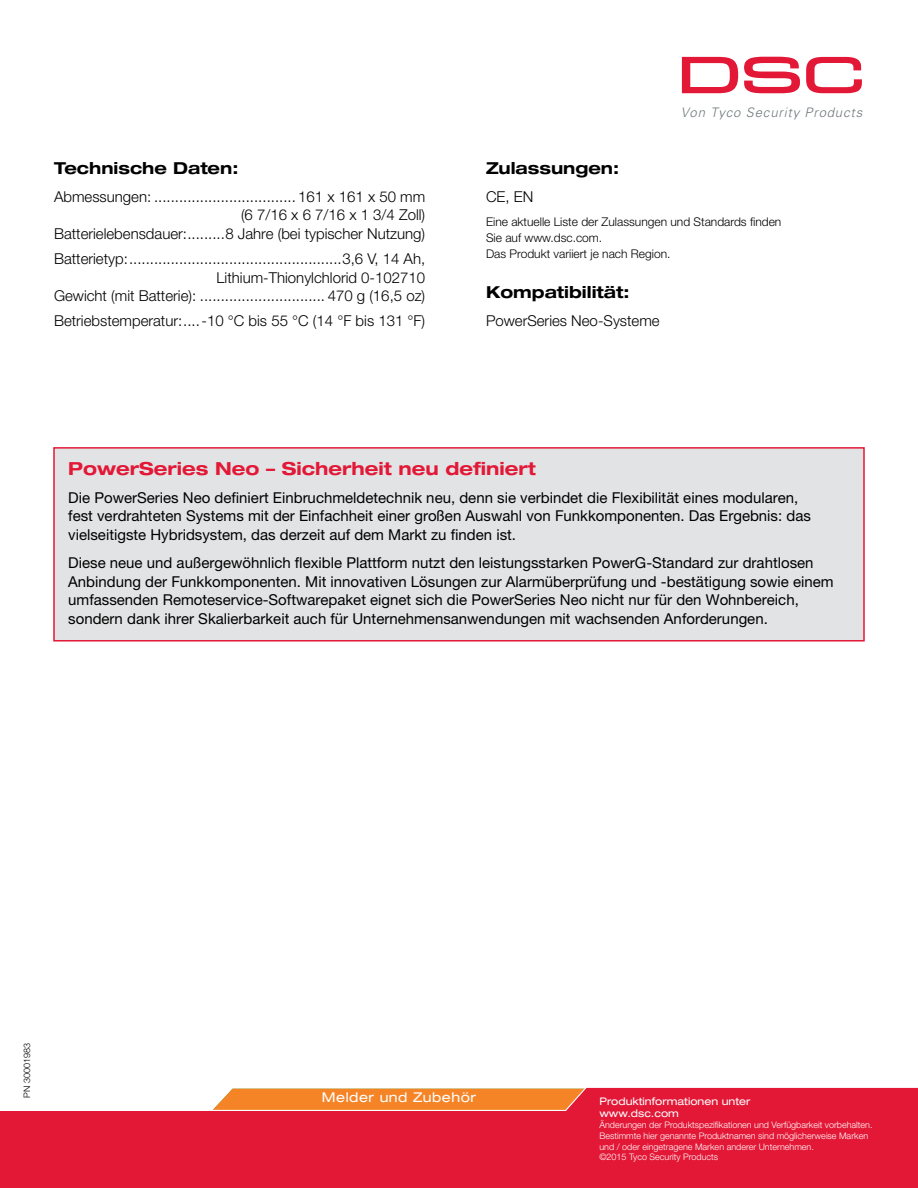
<style>
.page{position:relative;width:918px;height:1188px;background:#fff}
.page>*{position:absolute;margin:0;border:0;box-sizing:border-box;transform-origin:0 0}
.t1{font:700 expanded 18px "Helvetica Neue LT Pro";color:#e31837}
.t2{font:700 expanded 16.5px "Helvetica Neue LT Pro";color:#000}
.t3{font:15px/18.8px "Helvetica Neue LT Pro";color:#000}
.t4{font:300 15px/18.8px "Helvetica Neue LT Pro";color:#000;text-align:right}
.t5{font:expanded 13.5px "Helvetica Neue LT Pro";letter-spacing:.04em;color:#fff}
.t6{font:300 expanded 13.5px "Helvetica Neue LT Pro";letter-spacing:.04em;color:#fff}
.t7{font:italic 300 13.05px "Univers";letter-spacing:.065em;color:#70797c}
.t8{font:300 12px/15.8px "Helvetica Neue LT Pro";color:#000}
.t9{font:expanded 10.5px/12.6px "Helvetica Neue LT Pro";color:#fff}
.t10{font:300 9px/10.8px "Helvetica Neue LT Pro";color:#fff}
.t11{font:300 9px "Helvetica Neue LT Pro";color:#000}
</style>
<div class="page">
<svg style="left:0;top:1087px;width:918px;height:101px;background:#e63143"></svg>
<svg style="left:682px;top:57px;width:56px;height:36px"></svg>
<svg style="left:744px;top:57px;width:56px;height:36px"></svg>
<svg style="left:806px;top:57px;width:56px;height:36px"></svg>
<div style="left:54px;top:448px;width:810px;height:193px;background:#e2e3e4"></div>
<div style="left:53px;top:447px;width:812px;height:195px;border:2px solid #e31837"></div>
<p class="t2" style="left:54px;top:158px;width:186px">Technische Daten:</p>
<p class="t4" style="left:54px;top:187px;width:373px">Abmessungen: .................................. 161 x 161 x 50 mm (6 7/16 x 6 7/16 x 1 3/4 Zoll)<br>Batterielebensdauer:.........8 Jahre (bei typischer Nutzung)</p>
<p class="t4" style="left:54px;top:249px;width:373px">Batterietyp:...................................................3,6 V, 14 Ah,<br>Lithium-Thionylchlorid 0-102710<br>Gewicht (mit Batterie): .............................. 470 g (16,5 oz)</p>
<p class="t4" style="left:54px;top:311px;width:373px">Betriebstemperatur:....-10 °C bis 55 °C (14 °F bis 131 °F)</p>
<p class="t7" style="left:681px;top:105px;width:183px">Von Tyco Security Products</p>
<p class="t2" style="left:486px;top:158px;width:135px">Zulassungen:</p>
<p class="t4" style="left:486px;top:187px;width:49px">CE, EN</p>
<p class="t8" style="left:486px;top:214px;width:297px">Eine aktuelle Liste der Zulassungen und Standards finden<br>Sie auf www.dsc.com.<br>Das Produkt variiert je nach Region.</p>
<p class="t2" style="left:486px;top:282px;width:145px">Kompatibilität:</p>
<p class="t4" style="left:486px;top:311px;width:175px">PowerSeries Neo-Systeme</p>
<p class="t1" style="left:68px;top:457px;width:469px">PowerSeries Neo – Sicherheit neu definiert</p>
<p class="t3" style="left:68px;top:488px;width:744px">Die PowerSeries Neo definiert Einbruchmeldetechnik neu, denn sie verbindet die Flexibilität eines modularen, fest verdrahteten Systems mit der Einfachheit einer großen Auswahl von Funkkomponenten. Das Ergebnis: das vielseitigste Hybridsystem, das derzeit auf dem Markt zu finden ist.</p>
<p class="t3" style="left:68px;top:553px;width:767px">Diese neue und außergewöhnlich flexible Plattform nutzt den leistungsstarken PowerG-Standard zur drahtlosen Anbindung der Funkkomponenten. Mit innovativen Lösungen zur Alarmüberprüfung und -bestätigung sowie einem umfassenden Remoteservice-Softwarepaket eignet sich die PowerSeries Neo nicht nur für den Wohnbereich, sondern dank ihrer Skalierbarkeit auch für Unternehmensanwendungen mit wachsenden Anforderungen.</p>
<p class="t11" style="left:22px;top:1098px;width:56px;rotate:-90deg">PN 30001983</p>
<p class="t5" style="left:322px;top:1089px;width:156px">Melder und Zubehör</p>
<p class="t6" style="left:339px;top:1089px;width:121px">communications</p>
<p class="t9" style="left:599px;top:1094px;width:153px">Produktinformationen unter www.dsc.com</p>
<p class="t10" style="left:599px;top:1119px;width:275px">Änderungen der Produktspezifikationen und Verfügbarkeit vorbehalten.<br>Bestimmte hier genannte Produktnamen sind möglicherweise Marken und / oder eingetragene Marken anderer Unternehmen.<br>©2015 Tyco Security Products</p>
</div>
